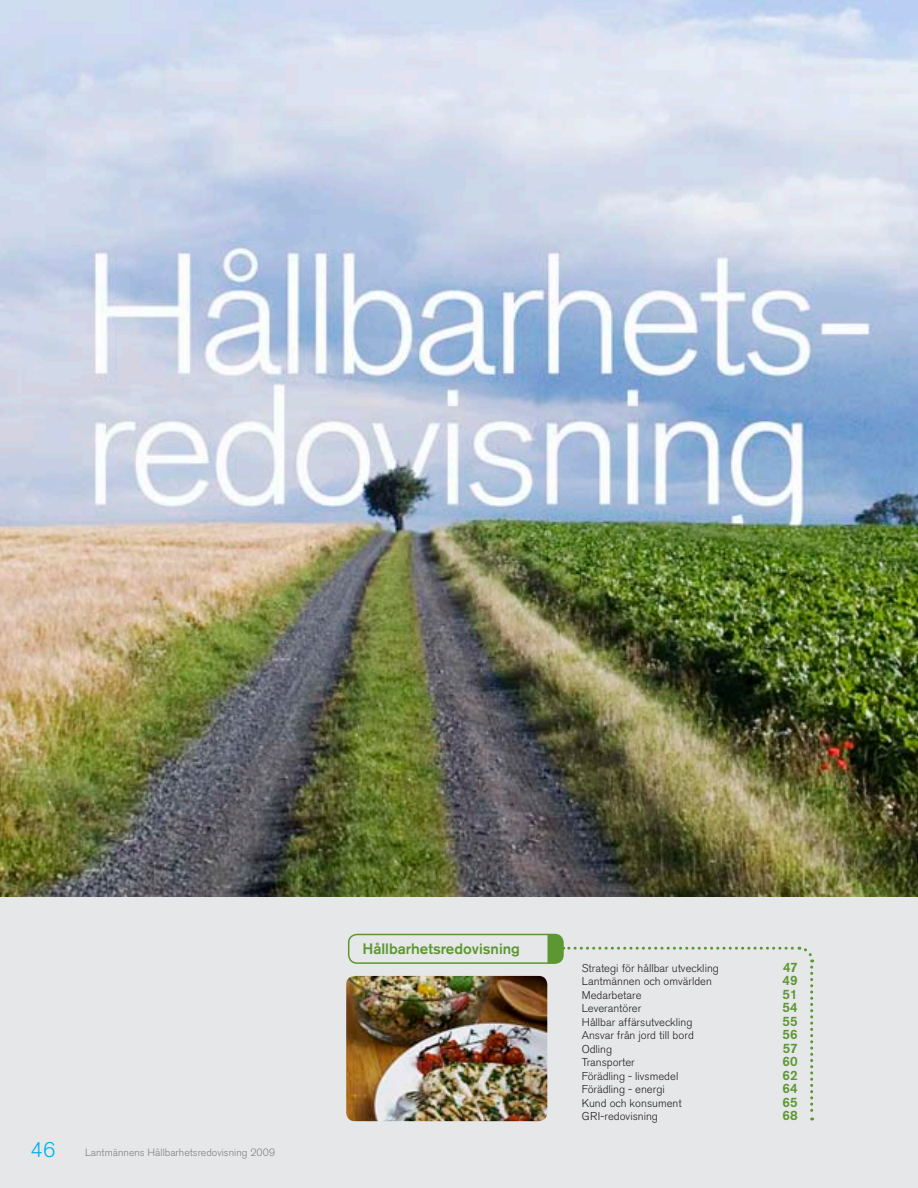
<style>
.page{position:relative;width:918px;height:1188px;background:#fff}
.page>*{position:absolute;margin:0;border:0;box-sizing:border-box;transform-origin:0 0}
.t1{font:300 21px "Akzidenz Grotesk BE";color:#00aeef}
.t2{font:500 15px "Akzidenz Grotesk BE";color:#5c9731}
.t3{font:500 13.5px "Akzidenz Grotesk BE";letter-spacing:.02em;color:#5c9731}
.t4{font:300 11.25px "Akzidenz Grotesk BE";color:#231f20}
.t5{font:300 10.5px "Akzidenz Grotesk BE";color:#808084}
</style>
<div class="page">
<img style="left:0;top:0;width:918px;height:897px">
<div style="left:0;top:897px;width:918px;height:291px;background:#e6e7e9"></div>
<img style="left:346px;top:976px;width:201px;height:145px">
<svg style="left:547px;top:935px;width:267px;height:185px"></svg>
<div style="left:348px;top:934px;width:216px;height:30px;border:2px solid #5c9731;border-radius:9px"></div>
<h1 class="t1" style="left:30px;top:1138px;width:26px">46</h1>
<p class="t5" style="left:85px;top:1146px;width:192px">Lantmännens Hållbarhetsredovisning 2009</p>
<p class="t5" style="left:148px;top:1146px;width:94px">Årsredovisning 2009</p>
<h2 class="t2" style="left:362px;top:939px;width:159px">Hållbarhetsredovisning</h2>
<p class="t4" style="left:582px;top:962px;width:139px">Strategi för hållbar utveckling</p>
<p class="t3" style="left:783px;top:959px;width:16px">47</p>
<p class="t4" style="left:582px;top:975px;width:132px">Lantmännen och omvärlden</p>
<p class="t3" style="left:782px;top:972px;width:17px">49</p>
<p class="t4" style="left:582px;top:989px;width:61px">Medarbetare</p>
<p class="t3" style="left:782px;top:986px;width:17px">51</p>
<p class="t4" style="left:582px;top:1002px;width:61px">Leverantörer</p>
<p class="t3" style="left:782px;top:999px;width:17px">54</p>
<p class="t4" style="left:582px;top:1016px;width:112px">Hållbar affärsutveckling</p>
<p class="t3" style="left:782px;top:1013px;width:17px">55</p>
<p class="t4" style="left:582px;top:1029px;width:114px">Ansvar från jord till bord</p>
<p class="t3" style="left:782px;top:1026px;width:17px">56</p>
<p class="t4" style="left:582px;top:1043px;width:32px">Odling</p>
<p class="t3" style="left:783px;top:1040px;width:16px">57</p>
<p class="t4" style="left:582px;top:1056px;width:55px">Transporter</p>
<p class="t3" style="left:782px;top:1053px;width:17px">60</p>
<p class="t4" style="left:582px;top:1070px;width:98px">Förädling - livsmedel</p>
<p class="t3" style="left:783px;top:1067px;width:17px">62</p>
<p class="t4" style="left:582px;top:1083px;width:84px">Förädling - energi</p>
<p class="t3" style="left:782px;top:1080px;width:17px">64</p>
<p class="t4" style="left:582px;top:1097px;width:101px">Kund och konsument</p>
<p class="t3" style="left:782px;top:1094px;width:17px">65</p>
<p class="t4" style="left:582px;top:1110px;width:78px">GRI-redovisning</p>
<p class="t3" style="left:782px;top:1107px;width:17px">68</p>
</div>
